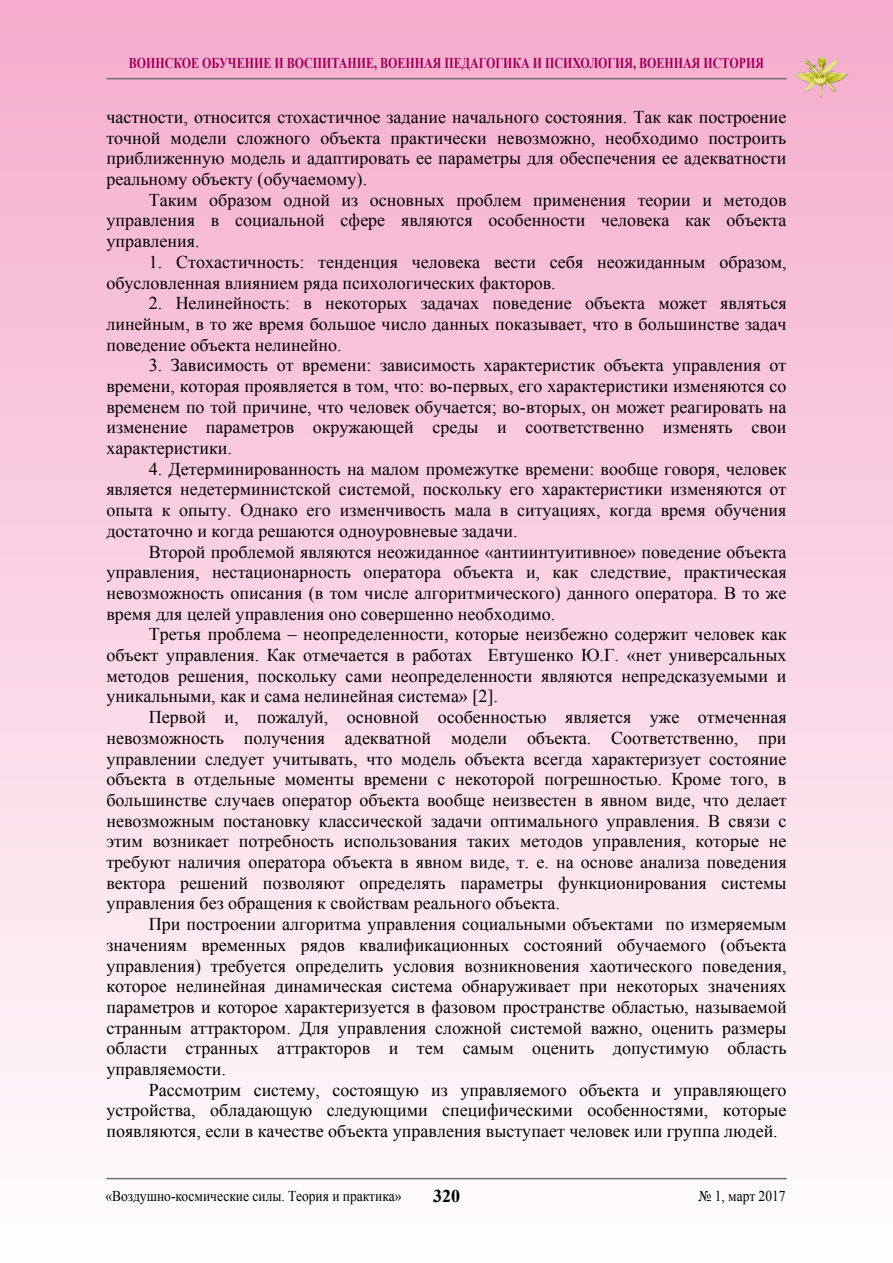
<style>
.page{position:relative;width:893px;height:1263px;background:#fff}
.page>*{position:absolute;margin:0;border:0;box-sizing:border-box;transform-origin:0 0}
.t1{font:18px/20.7px "Times New Roman";color:#000;text-align:justify}
.t2{font:700 18px "Times New Roman";color:#000}
.t3{font:700 15px "Times New Roman";color:#9e005d;scale:.8 1}
.t4{font:15px "Times New Roman";color:#000;scale:.9 1}
</style>
<div class="page">
<div style="left:0;top:0;width:893px;height:1263px;background:linear-gradient(to bottom,#f6accc,#fefefe)"></div>
<hr style="left:106px;top:78px;width:681px;height:1px;background:#6d6e71">
<hr style="left:106px;top:1178px;width:681px;height:1px;background:#6d6e71">
<img style="left:792px;top:52px;width:58px;height:47px">
<p class="t3" style="left:129px;top:52px;width:796px">воинское обучение и воспитание, военная педагогика и психология, военная история</p>
<p class="t1" style="left:106px;top:106px;width:682px">частности, относится стохастичное задание начального состояния. Так как построение точной модели сложного объекта практически невозможно, необходимо построить приближенную модель и адаптировать ее параметры для обеспечения ее адекватности реальному объекту (обучаемому).</p>
<p class="t1" style="left:106px;top:189px;width:682px;text-indent:43px">Таким образом одной из основных проблем применения теории и методов управления в социальной сфере являются особенности человека как объекта управления.</p>
<p class="t1" style="left:106px;top:251px;width:682px;text-indent:43px">1. Стохастичность: тенденция человека вести себя неожиданным образом, обусловленная влиянием ряда психологических факторов.</p>
<p class="t1" style="left:106px;top:292px;width:682px;text-indent:43px">2. Нелинейность: в некоторых задачах поведение объекта может являться линейным, в то же время большое число данных показывает, что в большинстве задач поведение объекта нелинейно.</p>
<p class="t1" style="left:106px;top:355px;width:682px;text-indent:43px">3. Зависимость от времени: зависимость характеристик объекта управления от времени, которая проявляется в том, что: во-первых, его характеристики изменяются со временем по той причине, что человек обучается; во-вторых, он может реагировать на изменение параметров окружающей среды и соответственно изменять свои характеристики.</p>
<p class="t1" style="left:106px;top:458px;width:682px;text-indent:43px">4. Детерминированность на малом промежутке времени: вообще говоря, человек является недетерминистской системой, поскольку его характеристики изменяются от опыта к опыту. Однако его изменчивость мала в ситуациях, когда время обучения достаточно и когда решаются одноуровневые задачи.</p>
<p class="t1" style="left:106px;top:541px;width:682px;text-indent:43px">Второй проблемой являются неожиданное «антиинтуитивное» поведение объекта управления, нестационарность оператора объекта и, как следствие, практическая невозможность описания (в том числе алгоритмического) данного оператора. В то же время для целей управления оно совершенно необходимо.</p>
<p class="t1" style="left:106px;top:624px;width:682px;text-indent:43px">Третья проблема – неопределенности, которые неизбежно содержит человек как объект управления. Как отмечается в работах Евтушенко Ю.Г. «нет универсальных методов решения, поскольку сами неопределенности являются непредсказуемыми и уникальными, как и сама нелинейная система» [2].</p>
<p class="t1" style="left:106px;top:706px;width:682px;text-indent:43px">Первой и, пожалуй, основной особенностью является уже отмеченная невозможность получения адекватной модели объекта. Соответственно, при управлении следует учитывать, что модель объекта всегда характеризует состояние объекта в отдельные моменты времени с некоторой погрешностью. Кроме того, в большинстве случаев оператор объекта вообще неизвестен в явном виде, что делает невозможным постановку классической задачи оптимального управления. В связи с этим возникает потребность использования таких методов управления, которые не требуют наличия оператора объекта в явном виде, т. е. на основе анализа поведения вектора решений позволяют определять параметры функционирования системы управления без обращения к свойствам реального объекта.</p>
<p class="t1" style="left:106px;top:913px;width:682px;text-indent:43px">При построении алгоритма управления социальными объектами по измеряемым значениям временных рядов квалификационных состояний обучаемого (объекта управления) требуется определить условия возникновения хаотического поведения, которое нелинейная динамическая система обнаруживает при некоторых значениях параметров и которое характеризуется в фазовом пространстве областью, называемой странным аттрактором. Для управления сложной системой важно, оценить размеры области странных аттракторов и тем самым оценить допустимую область управляемости.</p>
<p class="t1" style="left:106px;top:1079px;width:682px;text-indent:43px">Рассмотрим систему, состоящую из управляемого объекта и управляющего устройства, обладающую следующими специфическими особенностями, которые появляются, если в качестве объекта управления выступает человек или группа людей.</p>
<p class="t4" style="left:105px;top:1186px;width:330px">«Воздушно-космические силы. Теория и практика»</p>
<p class="t2" style="left:433px;top:1184px;width:28px">320</p>
<p class="t4" style="left:699px;top:1186px;width:98px">№ 1, март 2017</p>
</div>
